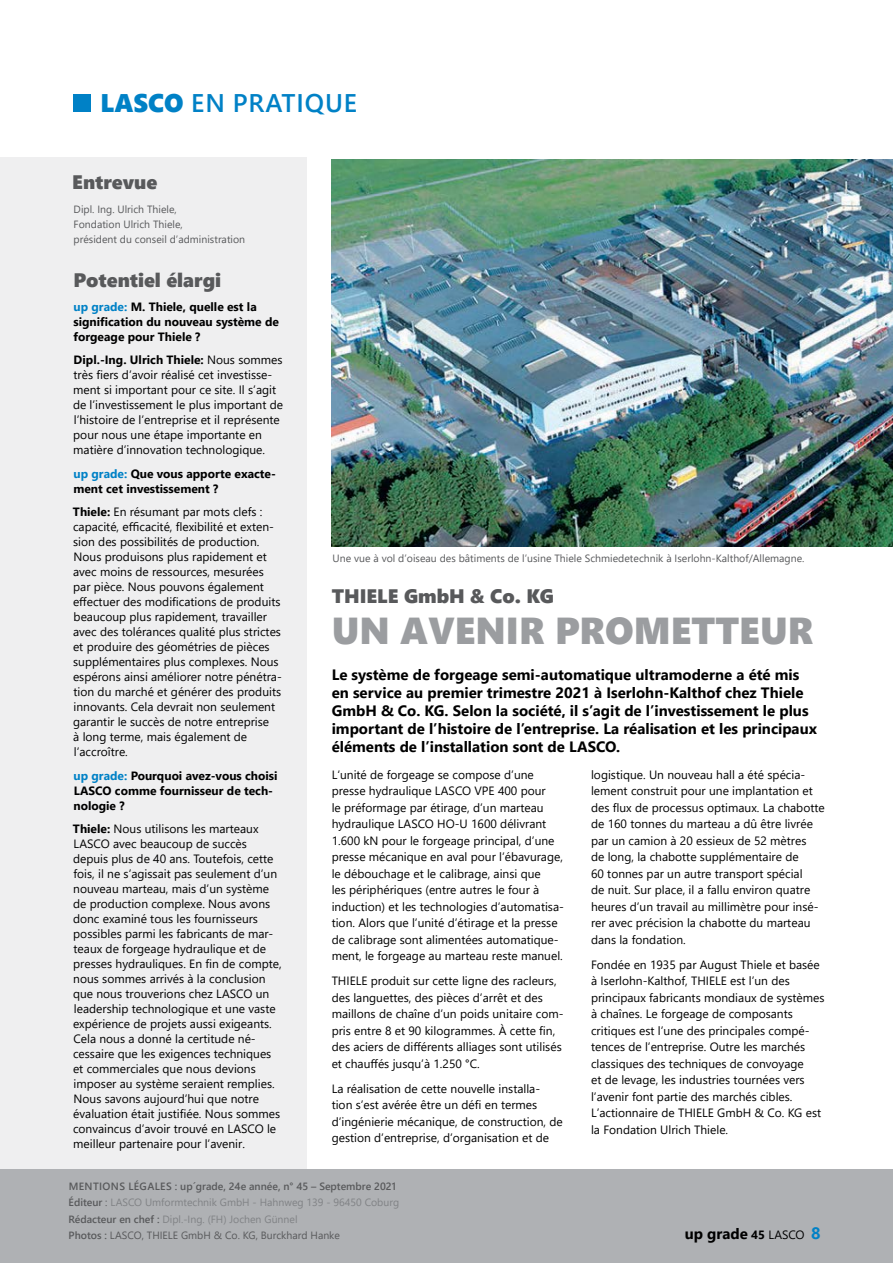
<style>
.page{position:relative;width:893px;height:1263px;background:#fff}
.page>*{position:absolute;margin:0;border:0;box-sizing:border-box;transform-origin:0 0}
.t1{font:37.5px "Segoe UI Black";color:#9b9da0}
.t2{font:600 25.5px "Segoe UI";letter-spacing:.035em;color:#0081c6}
.t3{font:19.5px "Segoe UI Black";color:#58595b}
.t4{font:700 15px/18px "Segoe UI";color:#000}
.t5{font:12px/15px "Segoe UI";color:#000}
.t6{font:700 12px/15px "Segoe UI";color:#000}
.t7{font:600 10.5px/16.5px "Segoe UI";color:#58595b}
.t8{font:10.5px/15px "Segoe UI";color:#58595b}
.s1{font-family:"Segoe UI Black";font-weight:400}
.s2{color:#0081c6}
.s3{font-weight:700}
.s4{font-weight:400}
.s5{font-weight:400;color:#808285}
.s6{font-size:12px}
.s7{font-weight:400;font-size:12px}
.s8{font-size:16.5px;color:#0081c6}
</style>
<div class="page">
<div style="left:0;top:157px;width:306px;height:1041px;background:#efeff0"></div>
<div style="left:0;top:1169px;width:893px;height:94px;background:#afb1b4"></div>
<img style="left:332px;top:160px;width:561px;height:386px">
<div style="left:73px;top:94px;width:17px;height:18px;background:#0081c6"></div>
<h2 class="t2" style="left:101px;top:79px;width:258px"><span class="s1">LASCO</span> EN PRATIQUE</h2>
<h3 class="t3" style="left:72px;top:168px;width:87px">Entrevue</h3>
<p class="t8" style="left:74px;top:201px;width:173px">Dipl. Ing. Ulrich Thiele,<br>Fondation Ulrich Thiele,<br>président du conseil d’administration</p>
<h3 class="t3" style="left:73px;top:266px;width:149px">Potentiel élargi</h3>
<p class="t6" style="left:73px;top:298px;width:207px"><span class="s2">up grade:</span> M. Thiele, quelle est la signification du nouveau système de forgeage pour Thiele ?</p>
<p class="t5" style="left:73px;top:351px;width:212px"><span class="s3">Dipl.-Ing. Ulrich Thiele:</span> Nous sommes très fiers d’avoir réalisé cet investisse&shy;ment si important pour ce site. Il s’agit de l’investissement le plus important de l’histoire de l’entreprise et il représente pour nous une étape importante en matière d’innovation technologique.</p>
<p class="t6" style="left:73px;top:465px;width:204px"><span class="s2">up grade:</span> Que vous apporte exacte&shy;ment cet investissement ?</p>
<p class="t5" style="left:73px;top:503px;width:210px"><span class="s3">Thiele:</span> En résumant par mots clefs : capacité, efficacité, flexibilité et exten&shy;sion des possibilités de production.<br>Nous produisons plus rapidement et avec moins de ressources, mesurées par pièce. Nous pouvons également effectuer des modifications de produits beaucoup plus rapidement, travailler avec des tolérances qualité plus strictes et produire des géométries de pièces supplémentaires plus complexes. Nous espérons ainsi améliorer notre pénétra&shy;tion du marché et générer des produits innovants. Cela devrait non seulement garantir le succès de notre entreprise<br>à long terme, mais également de l’accroître.</p>
<p class="t6" style="left:73px;top:767px;width:206px"><span class="s2">up grade:</span> Pourquoi avez-vous choisi<br>LASCO comme fournisseur de tech&shy;nologie ?</p>
<p class="t5" style="left:73px;top:820px;width:210px"><span class="s3">Thiele:</span> Nous utilisons les marteaux LASCO avec beaucoup de succès depuis plus de 40 ans. Toutefois, cette fois, il ne s’agissait pas seulement d’un nouveau marteau, mais d’un système de production complexe. Nous avons donc examiné tous les fournisseurs possibles parmi les fabricants de mar&shy;teaux de forgeage hydraulique et de presses hydrauliques. En fin de compte, nous sommes arrivés à la conclusion que nous trouverions chez LASCO un leadership technologique et une vaste expérience de projets aussi exigeants.<br>Cela nous a donné la certitude né&shy;cessaire que les exigences techniques et commerciales que nous devions imposer au système seraient remplies.<br>Nous savons aujourd’hui que notre évaluation était justifiée. Nous sommes convaincus d’avoir trouvé en LASCO le meilleur partenaire pour l’avenir.</p>
<p class="t8" style="left:333px;top:550px;width:473px">Une vue à vol d’oiseau des bâtiments de l’usine Thiele Schmiedetechnik à Iserlohn-Kalthof/Allemagne.</p>
<h3 class="t3" style="left:332px;top:582px;width:224px">THIELE GmbH &amp; Co. KG</h3>
<h1 class="t1" style="left:332px;top:603px;width:483px">UN AVENIR PROMETTEUR</h1>
<p class="t4" style="left:332px;top:664px;width:487px">Le système de forgeage semi-automatique ultramoderne a été mis en service au premier trimestre 2021 à Iserlohn-Kalthof chez Thiele GmbH &amp; Co. KG. Selon la société, il s’agit de l’investissement le plus important de l’histoire de l’entreprise. La réalisation et les principaux éléments de l’installation sont de LASCO.</p>
<p class="t5" style="left:332px;top:765px;width:234px;line-height:16.5px">L‘unité de forgeage se compose d’une presse hydraulique LASCO VPE 400 pour<br>le préformage par étirage, d’un marteau hydraulique LASCO HO-U 1600 délivrant 1.600 kN pour le forgeage principal, d’une presse mécanique en aval pour l’ébavurage, le débouchage et le calibrage, ainsi que<br>les périphériques (entre autres le four à induction) et les technologies d’automatisa&shy;tion. Alors que l’unité d’étirage et la presse de calibrage sont alimentées automatique&shy;ment, le forgeage au marteau reste manuel.</p>
<p class="t5" style="left:332px;top:972px;width:233px;line-height:16.5px">THIELE produit sur cette ligne des racleurs, des languettes, des pièces d’arrêt et des maillons de chaîne d’un poids unitaire com&shy;pris entre 8 et 90 kilogrammes. À cette fin, des aciers de différents alliages sont utilisés et chauffés jusqu’à 1.250 °C.</p>
<p class="t5" style="left:332px;top:1079px;width:233px;line-height:16.5px">La réalisation de cette nouvelle installa&shy;tion s’est avérée être un défi en termes d’ingénierie mécanique, de construction, de gestion d’entreprise, d’organisation et de</p>
<p class="t5" style="left:591px;top:765px;width:235px;line-height:16.5px">logistique. Un nouveau hall a été spécia&shy;lement construit pour une implantation et des flux de processus optimaux. La chabotte de 160 tonnes du marteau a dû être livrée par un camion à 20 essieux de 52 mètres<br>de long, la chabotte supplémentaire de<br>60 tonnes par un autre transport spécial<br>de nuit. Sur place, il a fallu environ quatre heures d’un travail au millimètre pour insé&shy;rer avec précision la chabotte du marteau dans la fondation.</p>
<p class="t5" style="left:591px;top:955px;width:235px;line-height:16.5px">Fondée en 1935 par August Thiele et basée à Iserlohn-Kalthof, THIELE est l’un des principaux fabricants mondiaux de systèmes à chaînes. Le forgeage de composants critiques est l’une des principales compé&shy;tences de l’entreprise. Outre les marchés classiques des techniques de convoyage<br>et de levage, les industries tournées vers l’avenir font partie des marchés cibles.<br>L’actionnaire de THIELE GmbH &amp; Co. KG est la Fondation Ulrich Thiele.</p>
<p class="t7" style="left:69px;top:1177px;width:332px">MENTIONS LÉGALES : up´grade, 24e année, n° 45 – Septembre 2021<br>Éditeur <span class="s4">:</span> <span class="s5">LASCO Umformtechnik GmbH - Hahnweg 139 - 96450 Coburg </span>Rédacteur en chef : <span class="s5">Dipl.-Ing. (FH) Jochen Günnel<br></span>Photos : <span class="s4">LASCO, THIELE GmbH &amp; Co. KG, Burckhard Hanke</span></p>
<p class="t4" style="left:685px;top:1224px;width:138px">up grade <span class="s6">45</span> <span class="s7">LASCO</span> <span class="s8">8</span></p>
</div>
